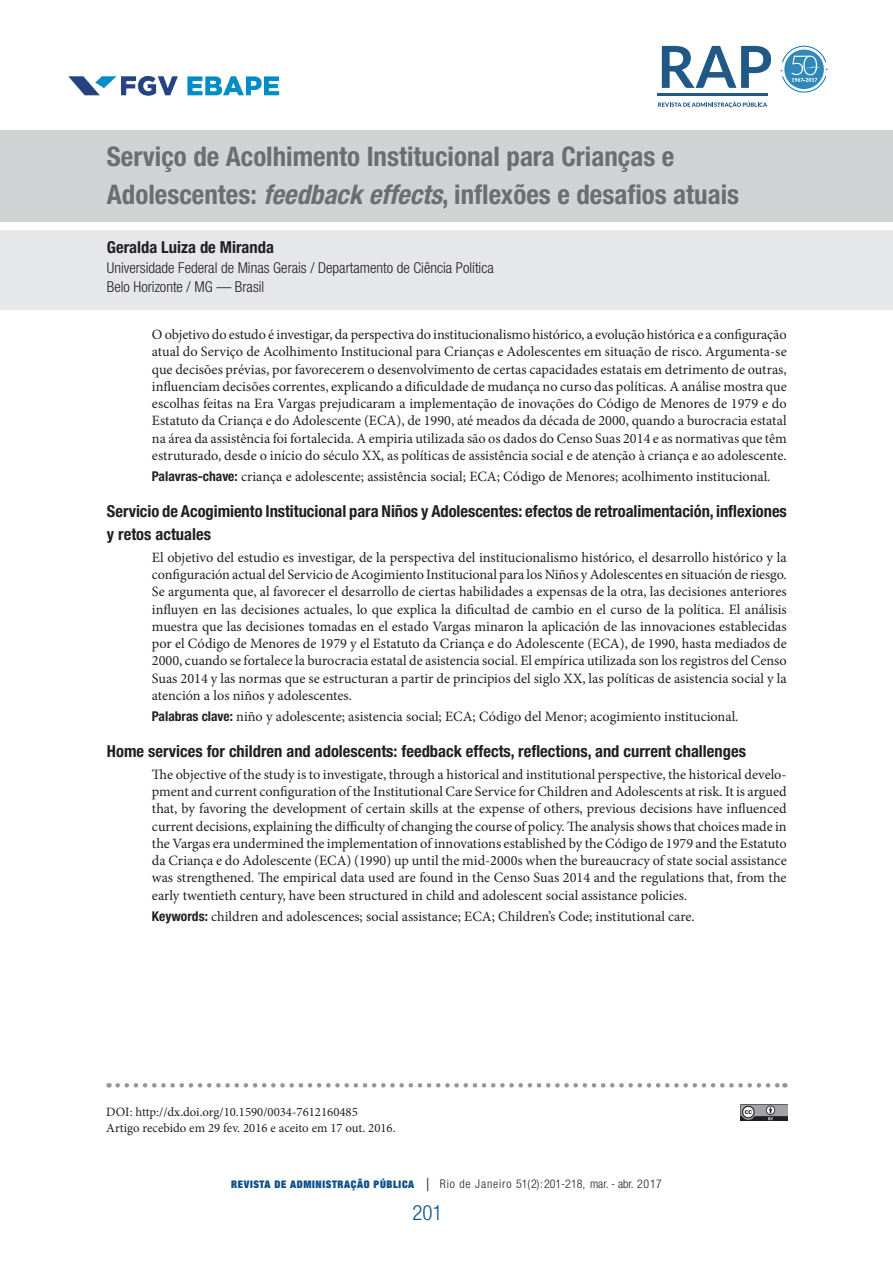
<style>
.page{position:relative;width:893px;height:1263px;background:#fff}
.page>*{position:absolute;margin:0;border:0;box-sizing:border-box;transform-origin:0 0}
.titulo{font:700 condensed 27px/37.5px "Helvetica Neue LT Std";color:#6c6d70}
.t1{font:300 condensed 21px "Helvetica Neue LT Std";color:#0c4f89}
.SUB_ABERT{font:700 condensed 16.5px/23.1px "Helvetica Neue LT Std";color:#231f20}
.autor_1{font:700 condensed 16.5px "Helvetica Neue LT Std";color:#231f20}
.autor_2{font:300 condensed 15px "Helvetica Neue LT Std";color:#231f20}
.ABERTURA{font:14.25px/17.2px "Minion Pro";color:#231f20;text-align:justify}
.nota_DOI{font:12.75px "Minion Pro";color:#231f20}
.t2{font:300 condensed 12px "Helvetica Neue LT Std";letter-spacing:.07em;color:#231f20}
.s1{font-style:italic}
.s2{font-family:"Helvetica Neue LT Std";font-weight:700;font-stretch:condensed;font-size:13.5px}
.s3{font-family:"Helvetica Neue";font-weight:900;font-stretch:expanded;font-size:10.5px;color:#0c4f89}
.s4{font-size:18px}
</style>
<div class="page">
<img style="left:68px;top:75px;width:212px;height:21px">
<svg style="left:658px;top:102px;width:109px;height:6px"></svg>
<hr style="left:657px;top:94px;width:111px;height:2px;background:#205986">
<svg style="left:662px;top:46px;width:109px;height:42px"></svg>
<svg style="left:781px;top:46px;width:46px;height:47px"></svg>
<div style="left:0;top:131px;width:893px;height:91px;background:#d1d2d4"></div>
<div style="left:0;top:231px;width:893px;height:79px;background:#e6e7e9"></div>
<img style="left:740px;top:1104px;width:47px;height:17px">
<svg style="left:118px;top:1083px;width:667px;height:4px"></svg>
<p class="titulo" style="left:107px;top:138px;width:634px">Serviço de Acolhimento Institucional para Crianças e<br>Adolescentes: <span class="s1">feedback effects</span>, inflexões e desafios atuais</p>
<p class="autor_1" style="left:107px;top:237px;width:169px">Geralda Luiza de Miranda</p>
<p class="autor_2" style="left:107px;top:259px;width:388px">Universidade Federal de Minas Gerais / Departamento de Ciência Política</p>
<p class="autor_2" style="left:107px;top:278px;width:159px">Belo Horizonte / MG — Brasil</p>
<p class="ABERTURA" style="left:152px;top:326px;width:636px">O objetivo do estudo é investigar, da perspectiva do institucionalismo histórico, a evolução histórica e a configuração atual do Serviço de Acolhimento Institucional para Crianças e Adolescentes em situação de risco. Argumenta-se que decisões prévias, por favorecerem o desenvolvimento de certas capacidades estatais em detrimento de outras, influenciam decisões correntes, explicando a dificuldade de mudança no curso das políticas. A análise mostra que escolhas feitas na Era Vargas prejudicaram a implementação de inovações do Código de Menores de 1979 e do Estatuto da Criança e do Adolescente (ECA), de 1990, até meados da década de 2000, quando a burocracia estatal na área da assistência foi fortalecida. A empiria utilizada são os dados do Censo Suas 2014 e as normativas que têm estruturado, desde o início do século XX, as políticas de assistência social e de atenção à criança e ao adolescente.</p>
<p class="ABERTURA" style="left:152px;top:468px;width:620px"><span class="s2">Palavras-chave:</span> criança e adolescente; assistência social; ECA; Código de Menores; acolhimento institucional.</p>
<p class="SUB_ABERT" style="left:107px;top:500px;width:681px">Servicio de Acogimiento Institucional para Niños y Adolescentes: efectos de retroalimentación, inflexiones y retos actuales</p>
<p class="ABERTURA" style="left:152px;top:549px;width:636px">El objetivo del estudio es investigar, de la perspectiva del institucionalismo histórico, el desarrollo histórico y la configuración actual del Servicio de Acogimiento Institucional para los Niños y Adolescentes en situación de riesgo.<br>Se argumenta que, al favorecer el desarrollo de ciertas habilidades a expensas de la otra, las decisiones anteriores influyen en las decisiones actuales, lo que explica la dificultad de cambio en el curso de la política. El análisis muestra que las decisiones tomadas en el estado Vargas minaron la aplicación de las innovaciones establecidas por el Código de Menores de 1979 y el Estatuto da Criança e do Adolescente (ECA), de 1990, hasta mediados de 2000, cuando se fortalece la burocracia estatal de asistencia social. El empírica utilizada son los registros del Censo Suas 2014 y las normas que se estructuran a partir de principios del siglo XX, las políticas de asistencia social y la atención a los niños y adolescentes.</p>
<p class="ABERTURA" style="left:152px;top:708px;width:588px"><span class="s2">Palabras clave:</span> niño y adolescente; asistencia social; ECA; Código del Menor; acogimiento institucional.</p>
<p class="SUB_ABERT" style="left:107px;top:740px;width:640px">Home services for children and adolescents: feedback effects, reflections, and current challenges</p>
<p class="ABERTURA" style="left:152px;top:766px;width:636px">The objective of the study is to investigate, through a historical and institutional perspective, the historical develo&shy;pment and current configuration of the Institutional Care Service for Children and Adolescents at risk. It is argued that, by favoring the development of certain skills at the expense of others, previous decisions have influenced current decisions, explaining the difficulty of changing the course of policy. The analysis shows that choices made in the Vargas era undermined the implementation of innovations established by the Código de 1979 and the Estatuto da Criança e do Adolescente (ECA) (1990) up until the mid-2000s when the bureaucracy of state social assistance was strengthened. The empirical data used are found in the Censo Suas 2014 and the regulations that, from the early twentieth century, have been structured in child and adolescent social assistance policies.</p>
<p class="ABERTURA" style="left:152px;top:908px;width:544px"><span class="s2">Keywords:</span> children and adolescences; social assistance; ECA; Children’s Code; institutional care.</p>
<p class="nota_DOI" style="left:106px;top:1103px;width:253px">DOI: http://dx.doi.org/10.1590/0034-7612160485</p>
<p class="nota_DOI" style="left:106px;top:1119px;width:291px">Artigo recebido em 29 fev. 2016 e aceito em 17 out. 2016.</p>
<p class="t2" style="left:231px;top:1176px;width:432px"><span class="s3">REVISTA DE ADMINISTRAÇÃO PÚBLICA</span> <span class="s4">|</span> Rio de Janeiro 51(2):201-218, mar. - abr. 2017</p>
<p class="t1" style="left:412px;top:1200px;width:32px">201</p>
</div>
